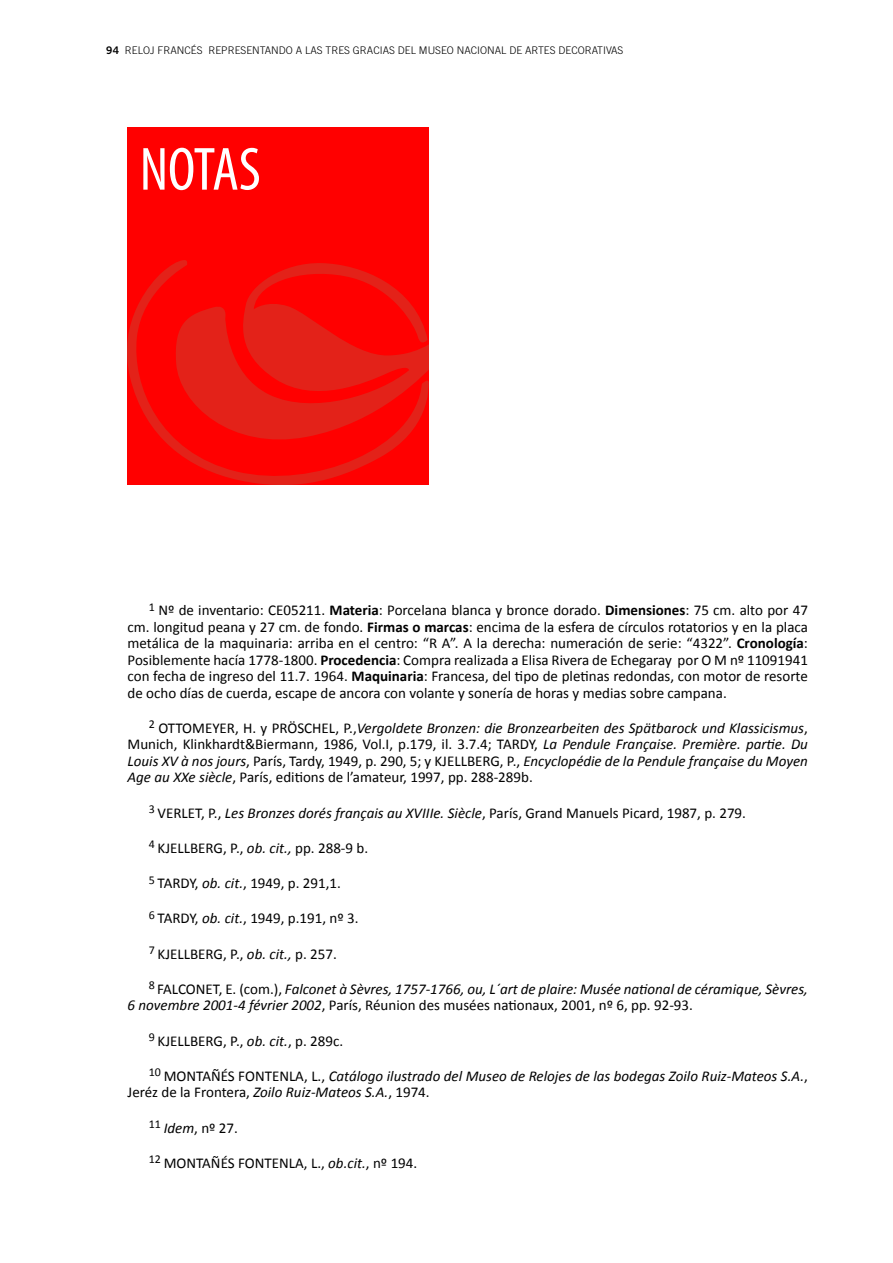
<style>
.page{position:relative;width:893px;height:1263px;background:#fff}
.page>*{position:absolute;margin:0;border:0;box-sizing:border-box;transform-origin:0 0}
.t1{font:condensed 61.5px "Myriad Pro";letter-spacing:-.015em;color:#fff}
.t2{font:15px/16.5px "Calibri";color:#000;text-align:justify}
.t3{font:italic 15px/16.5px "Calibri";color:#000}
.t4{font:300 10.5px "Trade Gothic LT";color:#000}
.s1{font-family:"Trade Gothic LT Bold Two";font-weight:400}
.s2{font-weight:700}
.s3{font-style:italic}
.s4{font-style:normal}
</style>
<div class="page">
<div style="left:128px;top:128px;width:301px;height:357px;background:#f00"></div>
<svg style="left:128px;top:260px;width:262px;height:225px"></svg>
<svg style="left:173px;top:262px;width:256px;height:189px"></svg>
<p class="t4" style="left:106px;top:44px;width:519px"><span class="s1">94</span> RELOJ FRANCÉS REPRESENTANDO A LAS TRES GRACIAS DEL MUSEO NACIONAL DE ARTES DECORATIVAS</p>
<h1 class="t1" style="left:140px;top:132px;width:123px">NOTAS</h1>
<p class="t2" style="left:128px;top:601px;width:682px;text-indent:21px"><sup>1</sup> Nº de inventario: CE05211. <span class="s2">Materia</span>: Porcelana blanca y bronce dorado. <span class="s2">Dimensiones</span>: 75 cm. alto por 47 cm. longitud peana y 27 cm. de fondo. <span class="s2">Firmas o marcas</span>: encima de la esfera de círculos rotatorios y en la placa metálica de la maquinaria: arriba en el centro: “R A”. A la derecha: numeración de serie: “4322”. <span class="s2">Cronología</span>:<br>Posiblemente hacía 1778-1800. <span class="s2">Procedencia</span>: Compra realizada a Elisa Rivera de Echegaray por O M nº 11091941 con fecha de ingreso del 11.7. 1964. <span class="s2">Maquinaria</span>: Francesa, del tipo de pletinas redondas, con motor de resorte de ocho días de cuerda, escape de ancora con volante y sonería de horas y medias sobre campana.</p>
<p class="t2" style="left:128px;top:719px;width:682px;text-indent:21px"><sup>2</sup> OTTOMEYER, H. y PRÖSCHEL, P.,<span class="s3">Vergoldete Bronzen: die Bronzearbeiten des Spätbarock und Klassicismus</span>, Munich, Klinkhardt&amp;Biermann, 1986, Vol.I, p.179, il. 3.7.4; TARDY, <span class="s3">La Pendule Française. Première. partie. Du Louis XV à nos jours</span>, París, Tardy, 1949, p. 290, 5; y KJELLBERG, P., <span class="s3">Encyclopédie de la Pendule française du Moyen Age au XXe siècle</span>, París, editions de l’amateur, 1997, pp. 288-289b.</p>
<p class="t2" style="left:149px;top:804px;width:599px"><sup>3</sup> VERLET, P., <span class="s3">Les Bronzes dorés français au XVIIIe. Siècle</span>, París, Grand Manuels Picard, 1987, p. 279.</p>
<p class="t2" style="left:149px;top:839px;width:221px"><sup>4</sup> KJELLBERG, P., <span class="s3">ob. cit.,</span> pp. 288-9 b.</p>
<p class="t2" style="left:149px;top:874px;width:194px"><sup>5</sup> TARDY, <span class="s3">ob. cit.</span>, 1949, p. 291,1.</p>
<p class="t2" style="left:149px;top:909px;width:211px"><sup>6</sup> TARDY, <span class="s3">ob. cit.</span>, 1949, p.191, nº 3.</p>
<p class="t2" style="left:149px;top:945px;width:189px"><sup>7</sup> KJELLBERG, P., <span class="s3">ob. cit.,</span> p. 257.</p>
<p class="t3" style="left:128px;top:980px;width:682px;text-indent:21px"><sup>8</sup> <span class="s4">FALCONET, E. (com.),</span> Falconet à Sèvres, 1757-1766, ou, L´art de plaire: Musée national de céramique, Sèvres,<br>6 novembre 2001-4 février 2002<span class="s4">, París, Réunion des musées nationaux, 2001, nº 6, pp. 92-93.</span></p>
<p class="t2" style="left:149px;top:1032px;width:196px"><sup>9</sup> KJELLBERG, P., <span class="s3">ob. cit.</span>, p. 289c.</p>
<p class="t3" style="left:128px;top:1067px;width:682px;text-indent:21px"><sup>10</sup> <span class="s4">MONTAÑÉS FONTENLA, L.,</span> Catálogo ilustrado del Museo de Relojes de las bodegas Zoilo Ruiz-Mateos S.A.<span class="s4">,<br>Jeréz de la Frontera,</span> Zoilo Ruiz-Mateos S.A.<span class="s4">, 1974.</span></p>
<p class="t2" style="left:149px;top:1119px;width:91px"><sup>11</sup> <span class="s3">Idem</span>, nº 27.</p>
<p class="t2" style="left:149px;top:1154px;width:270px"><sup>12</sup> MONTAÑÉS FONTENLA, L., <span class="s3">ob.cit.</span>, nº 194.</p>
</div>
